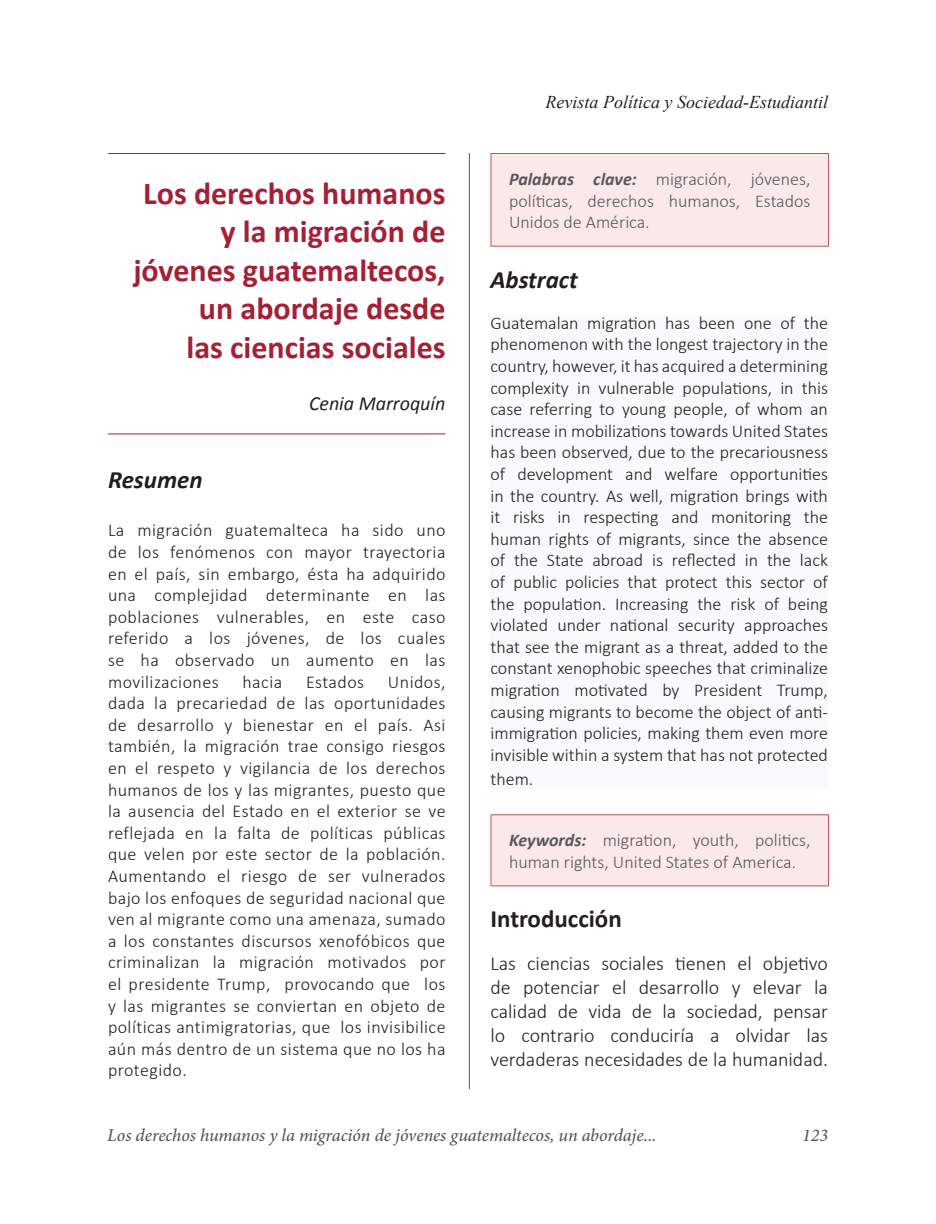
<style>
.page{position:relative;width:936px;height:1224px;background:#fff}
.page>*{position:absolute;margin:0;border:0;box-sizing:border-box;transform-origin:0 0}
.Titulo_principal{font:700 32px/38.4px "Calibri";color:#a62035;text-align:right}
.titulo_resumen{font:italic 700 25px "Calibri";color:#231f20}
.x_subtitulo{font:700 25px "Calibri";color:#231f20}
.texto{font:300 20px/24px "Calibri";color:#231f20;text-align:justify}
.nombre_de_autor{font:italic 20px "Calibri";color:#231f20}
.resumen_sangria{font:300 18px/21.6px "Calibri";letter-spacing:.025em;color:#231f20;text-align:justify}
.HTML_Preformatted{font:300 18px/21.6px "Calibri";color:#231f20;text-align:justify}
.texto-2{font:300 18px/21.6px "Calibri";color:#57585a;text-align:justify}
.t1{font:italic 500 18px "Minion Pro";letter-spacing:-.005em;color:#57585a}
.t2{font:italic 18px "Times New Roman";color:#231f20}
.s1{font-weight:700;font-style:italic}
</style>
<div class="page">
<hr style="left:469px;top:153px;width:1px;height:936px;background:#57585a">
<hr style="left:108px;top:433px;width:337px;height:1px;background:#a62035">
<div style="left:490px;top:315px;width:338px;height:474px;background:#f8f9fa"></div>
<div style="left:491px;top:154px;width:337px;height:92px;background:#fbe9e9"></div>
<hr style="left:490px;top:154px;width:2px;height:92px;background:#be5458">
<hr style="left:490px;top:153px;width:339px;height:1px;background:#be5458">
<hr style="left:828px;top:154px;width:1px;height:92px;background:#be5458">
<hr style="left:490px;top:246px;width:339px;height:1px;background:#be5458">
<div style="left:491px;top:815px;width:337px;height:71px;background:#fbe9e9"></div>
<hr style="left:490px;top:815px;width:2px;height:70px;background:#be5458">
<hr style="left:490px;top:814px;width:339px;height:1px;background:#be5458">
<hr style="left:828px;top:815px;width:1px;height:70px;background:#be5458">
<hr style="left:490px;top:885px;width:339px;height:1px;background:#be5458">
<hr style="left:108px;top:153px;width:337px;height:1px;background:#a62035">
<p class="Titulo_principal" style="left:143px;top:173px;width:304px">Los derechos humanos</p>
<p class="Titulo_principal" style="left:221px;top:211px;width:226px">y la migración de</p>
<p class="Titulo_principal" style="left:133px;top:250px;width:314px">jóvenes guatemaltecos, un abordaje desde</p>
<p class="Titulo_principal" style="left:187px;top:327px;width:261px">las ciencias sociales</p>
<p class="nombre_de_autor" style="left:309px;top:391px;width:138px">Cenia Marroquín</p>
<p class="titulo_resumen" style="left:108px;top:465px;width:96px">Resumen</p>
<p class="resumen_sangria" style="left:108px;top:519px;width:339px">La migración guatemalteca ha sido uno de los fenómenos con mayor trayectoria en el país, sin embargo, ésta ha adquirido una complejidad determinante en las poblaciones vulnerables, en este caso referido a los jóvenes, de los cuales se ha observado un aumento en las movilizaciones</p>
<p class="resumen_sangria" style="left:243px;top:671px;width:41px">hacia</p>
<p class="resumen_sangria" style="left:306px;top:671px;width:60px">Estados</p>
<p class="resumen_sangria" style="left:108px;top:671px;width:339px;text-indent:280px">Unidos, dada la precariedad de las oportunidades de desarrollo y bienestar en el país. Asi también, la migración trae consigo riesgos en el respeto y vigilancia de los derechos humanos de los y las migrantes, puesto que la ausencia del Estado en el exterior se ve reflejada en la falta de políticas públicas que velen por este sector de la población.<br>Aumentando el riesgo de ser vulnerados bajo los enfoques de seguridad nacional que ven al migrante como una amenaza, sumado a los constantes discursos xenofóbicos que criminalizan la migración motivados por el presidente Trump, provocando que los y las migrantes se conviertan en objeto de políticas antimigratorias, que los invisibilice aún más dentro de un sistema que no los ha protegido.</p>
<p class="t2" style="left:546px;top:89px;width:284px">Revista Política y Sociedad-Estudiantil</p>
<p class="texto-2" style="left:509px;top:168px;width:303px"><span class="s1">Palabras clave:</span> migración, jóvenes, políticas, derechos humanos, Estados Unidos de América.</p>
<p class="titulo_resumen" style="left:490px;top:264px;width:89px">Abstract</p>
<p class="HTML_Preformatted" style="left:490px;top:312px;width:339px">Guatemalan migration has been one of the phenomenon with the longest trajectory in the country, however, it has acquired a determining complexity in vulnerable populations, in this case referring to young people, of whom an increase in mobilizations towards United States has been observed, due to the precariousness of development and welfare opportunities in the country. As well, migration brings with it risks in respecting and monitoring the human rights of migrants, since the absence of the State abroad is reflected in the lack of public policies that protect this sector of the population. Increasing the risk of being violated under national security approaches that see the migrant as a threat, added to the constant xenophobic speeches that criminalize migration motivated by President Trump, causing migrants to become the object of anti&shy;immigration policies, making them even more invisible within a system that has not protected</p>
<p class="HTML_Preformatted" style="left:490px;top:768px;width:44px">them.</p>
<p class="texto-2" style="left:509px;top:829px;width:303px"><span class="s1">Keywords:</span> migration, youth, politics, human rights, United States of America.</p>
<p class="x_subtitulo" style="left:490px;top:901px;width:133px">Introducción</p>
<p class="texto" style="left:490px;top:951px;width:339px">Las ciencias sociales tienen el objetivo de potenciar el desarrollo y elevar la calidad de vida de la sociedad, pensar lo contrario conduciría a olvidar las verdaderas necesidades de la humanidad.</p>
<p class="t1" style="left:107px;top:1123px;width:551px">Los derechos humanos y la migración de jóvenes guatemaltecos, un abordaje...</p>
<p class="t1" style="left:802px;top:1123px;width:27px">123</p>
</div>
